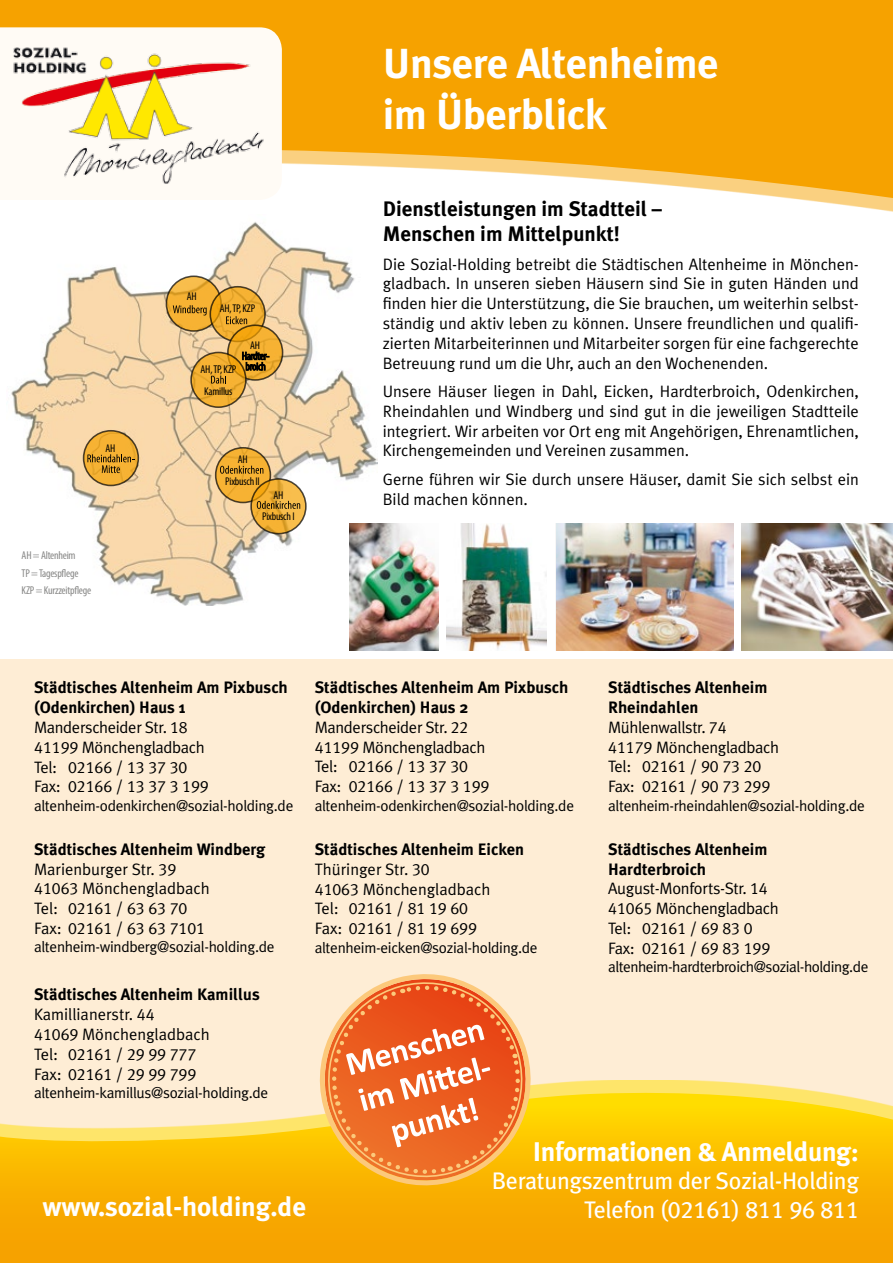
<style>
.page{position:relative;width:893px;height:1263px;background:#fff}
.page>*{position:absolute;margin:0;border:0;box-sizing:border-box;transform-origin:0 0}
.t1{font:700 42px/50.4px "Meta Plus";letter-spacing:-.01em;color:#fff}
.t2{font:700 27px "Meta Plus";letter-spacing:-.015em;color:#fff}
.t3{font:24px "Meta Plus";letter-spacing:-.015em;color:#fff}
.t4{font:24px "Meta Plus Book Caps";color:#fff}
.t5{font:700 21px/25.2px "Meta Plus";color:#000}
.t6{font:16.5px/19.8px "Meta Plus Normal";color:#000}
.t7{font:700 16.5px/19.8px "Meta Plus";color:#000}
.t8{font:16.5px/19.8px "Meta Plus Normal Caps";color:#000}
.t9{font:16.5px/19.8px "Meta Plus Normal";letter-spacing:-.02em;color:#000}
.t10{font:15.3px "Meta Plus Normal";letter-spacing:-.02em;color:#000}
.t11{font:condensed 11.4px/17.7px "Myriad Pro";letter-spacing:-.02em;color:#878786}
.t12{font:condensed 11.4px "Myriad Pro";letter-spacing:-.02em;color:#000}
.t13{font:condensed 11.25px "Myriad Pro";letter-spacing:-.02em;color:#000}
.s1{font-family:"Meta Plus Normal Caps"}
.s2{font-family:"Meta Plus Normal"}
.s3{font-family:"Meta Plus"}
</style>
<div class="page">
<div style="left:0;top:659px;width:893px;height:519px;background:#feedd5"></div>
<svg style="left:0;top:0;width:893px;height:200px;fill:#f6a200"></svg>
<div style="left:0;top:1080px;width:893px;height:183px;background:#fd0;opacity:.5"></div>
<svg style="left:0;top:1086px;width:893px;height:177px"></svg>
<img style="left:11px;top:222px;width:366px;height:383px">
<svg style="left:84px;top:431px;width:54px;height:54px"></svg>
<div style="left:83px;top:430px;width:56px;height:56px;border:2px solid #000;border-radius:50%"></div>
<svg style="left:166px;top:276px;width:55px;height:55px;fill:#f7b233"></svg>
<div style="left:166px;top:275px;width:56px;height:57px;border:2px solid #000;border-radius:50%"></div>
<svg style="left:210px;top:287px;width:55px;height:54px;fill:#f6b233"></svg>
<div style="left:209px;top:286px;width:57px;height:56px;border:2px solid #000;border-radius:50%"></div>
<svg style="left:228px;top:325px;width:55px;height:55px;fill:#f5b032"></svg>
<div style="left:227px;top:324px;width:56px;height:57px;border:2px solid #000;border-radius:50%"></div>
<svg style="left:191px;top:352px;width:55px;height:55px;fill:#f6b233"></svg>
<div style="left:190px;top:352px;width:57px;height:56px;border:2px solid #000;border-radius:50%"></div>
<svg style="left:216px;top:448px;width:54px;height:54px;fill:#f6b233"></svg>
<div style="left:215px;top:447px;width:56px;height:56px;border:2px solid #000;border-radius:50%"></div>
<svg style="left:220px;top:466px;width:43px;height:8px"></svg>
<svg style="left:251px;top:479px;width:55px;height:55px"></svg>
<div style="left:250px;top:478px;width:57px;height:56px;border:2px solid #000;border-radius:50%"></div>
<svg style="left:257px;top:501px;width:43px;height:8px"></svg>
<svg style="left:173px;top:305px;width:34px;height:10px"></svg>
<svg style="left:87px;top:454px;width:47px;height:19px"></svg>
<svg style="left:226px;top:316px;width:21px;height:8px"></svg>
<svg style="left:242px;top:352px;width:27px;height:18px"></svg>
<svg style="left:211px;top:376px;width:15px;height:8px"></svg>
<svg style="left:0;top:26px;width:283px;height:174px"></svg>
<svg style="left:311px;top:974px;width:228px;height:215px"></svg>
<svg style="left:318px;top:980px;width:214px;height:200px"></svg>
<img style="left:350px;top:523px;width:89px;height:128px">
<img style="left:447px;top:523px;width:100px;height:128px">
<img style="left:741px;top:523px;width:152px;height:128px">
<img style="left:557px;top:523px;width:176px;height:128px">
<p class="t13" style="left:106px;top:441px;width:11px">AH</p>
<p class="t11" style="left:22px;top:546px;width:71px">AH = Altenheim<br>TP = Tagespflege<br>KZP = Kurzzeitpflege</p>
<p class="t13" style="left:187px;top:290px;width:11px">AH</p>
<p class="t13" style="left:220px;top:302px;width:37px">AH, TP, KZP</p>
<p class="t13" style="left:250px;top:338px;width:11px">AH</p>
<p class="t12" style="left:201px;top:362px;width:37px">AH, TP, KZP</p>
<p class="t13" style="left:204px;top:385px;width:30px">Kamillus</p>
<p class="t13" style="left:238px;top:453px;width:11px">AH</p>
<p class="t13" style="left:225px;top:474px;width:36px">Pixbusch II</p>
<p class="t12" style="left:274px;top:488px;width:11px">AH</p>
<p class="t13" style="left:262px;top:509px;width:34px">Pixbusch I</p>
<h1 class="t1" style="left:383px;top:38px;width:337px">Unsere Altenheime im Überblick</h1>
<p class="t5" style="left:383px;top:196px;width:281px">Dienstleistungen im Stadtteil –<br>Menschen im Mittelpunkt!</p>
<p class="t6" style="left:383px;top:254px;width:478px;text-align:justify">Die Sozial-Holding betreibt die Städtischen Altenheime in Mönchen&shy;gladbach. In unseren sieben Häusern sind Sie in guten Händen und finden hier die Unterstützung, die Sie brauchen, um weiterhin selbst&shy;ständig und aktiv leben zu können. Unsere freundlichen und qualifi&shy;zierten Mitarbeiterinnen und Mitarbeiter sorgen für eine fachgerechte Betreuung rund um die Uhr, auch an den Wochenenden.</p>
<p class="t6" style="left:383px;top:381px;width:478px;text-align:justify">Unsere Häuser liegen in Dahl, Eicken, Hardterbroich, Odenkirchen, Rheindahlen und Windberg und sind gut in die jeweiligen Stadtteile integriert. Wir arbeiten vor Ort eng mit Angehörigen, Ehrenamtlichen, Kirchengemeinden und Vereinen zusammen.</p>
<p class="t6" style="left:383px;top:469px;width:478px">Gerne führen wir Sie durch unsere Häuser, damit Sie sich selbst ein<br>Bild machen können.</p>
<p class="t7" style="left:34px;top:678px;width:255px">Städtisches Altenheim Am Pixbusch (Odenkirchen) Haus 1</p>
<p class="t9" style="left:34px;top:717px;width:172px">Manderscheider Str. <span class="s1">18<br>41199</span> Mönchengladbach</p>
<p class="t8" style="left:34px;top:757px;width:176px"><span class="s2">Tel:</span> 02166 / 13 37 30<br><span class="s2">Fax:</span> 02166 / 13 37 3 199</p>
<p class="t10" style="left:34px;top:797px;width:261px">altenheim-odenkirchen@sozial-holding.de</p>
<p class="t7" style="left:34px;top:839px;width:233px">Städtisches Altenheim Windberg</p>
<p class="t6" style="left:34px;top:859px;width:177px">Marienburger Str. <span class="s1">39<br>41063</span> Mönchengladbach</p>
<p class="t8" style="left:34px;top:898px;width:173px"><span class="s2">Tel:</span> 02161 / 63 63 70<br><span class="s2">Fax:</span> 02161 / 63 63 7101</p>
<p class="t10" style="left:34px;top:938px;width:242px">altenheim-windberg@sozial-holding.de</p>
<p class="t7" style="left:34px;top:985px;width:227px">Städtisches Altenheim Kamillus</p>
<p class="t6" style="left:34px;top:1004px;width:177px">Kamillianerstr. <span class="s1">44<br>41069</span> Mönchengladbach</p>
<p class="t8" style="left:34px;top:1044px;width:164px"><span class="s2">Tel:</span> 02161 / 29 99 777<br><span class="s2">Fax:</span> 02161 / 29 99 799</p>
<p class="t10" style="left:34px;top:1084px;width:236px">altenheim-kamillus@sozial-holding.de</p>
<p class="t7" style="left:315px;top:677px;width:255px">Städtisches Altenheim Am Pixbusch (Odenkirchen) Haus 2</p>
<p class="t9" style="left:315px;top:717px;width:172px">Manderscheider Str. <span class="s1">22<br>41199</span> Mönchengladbach</p>
<p class="t8" style="left:315px;top:757px;width:176px"><span class="s2">Tel:</span> 02166 / 13 37 30<br><span class="s2">Fax:</span> 02166 / 13 37 3 199</p>
<p class="t10" style="left:315px;top:796px;width:261px">altenheim-odenkirchen@sozial-holding.de</p>
<p class="t7" style="left:315px;top:839px;width:211px">Städtisches Altenheim Eicken</p>
<p class="t6" style="left:315px;top:859px;width:177px">Thüringer Str. <span class="s1">30<br>41063</span> Mönchengladbach</p>
<p class="t8" style="left:315px;top:899px;width:164px"><span class="s2">Tel:</span> 02161 / 81 19 60<br><span class="s2">Fax:</span> 02161 / 81 19 699</p>
<p class="t10" style="left:315px;top:938px;width:225px">altenheim-eicken@sozial-holding.de</p>
<p class="t7" style="left:608px;top:677px;width:161px">Städtisches Altenheim<br>Rheindahlen</p>
<p class="t9" style="left:608px;top:717px;width:172px">Mühlenwallstr. <span class="s1">74<br>41179</span> Mönchengladbach</p>
<p class="t8" style="left:608px;top:757px;width:164px"><span class="s2">Tel:</span> 02161 / 90 73 20<br><span class="s2">Fax:</span> 02161 / 90 73 299</p>
<p class="t10" style="left:608px;top:796px;width:258px">altenheim-rheindahlen@sozial-holding.de</p>
<p class="t7" style="left:608px;top:839px;width:161px">Städtisches Altenheim<br>Hardterbroich</p>
<p class="t9" style="left:608px;top:878px;width:172px">August-Monforts-Str. <span class="s1">14<br>41065</span> Mönchengladbach</p>
<p class="t8" style="left:608px;top:918px;width:164px"><span class="s2">Tel:</span> 02161 / 69 83 0<br><span class="s2">Fax:</span> 02161 / 69 83 199</p>
<p class="t10" style="left:608px;top:958px;width:262px">altenheim-hardterbroich@sozial-holding.de</p>
<h2 class="t2" style="left:43px;top:1191px;width:265px">www.sozial-holding.de</h2>
<h2 class="t2" style="left:533px;top:1136px;width:328px">Informationen &amp; Anmeldung:</h2>
<h3 class="t3" style="left:492px;top:1167px;width:369px">Beratungszentrum der Sozial-Holding</h3>
<h3 class="t4" style="left:584px;top:1196px;width:276px"><span class="s3">Telefon</span> (02161) 811 96 811</h3>
</div>
